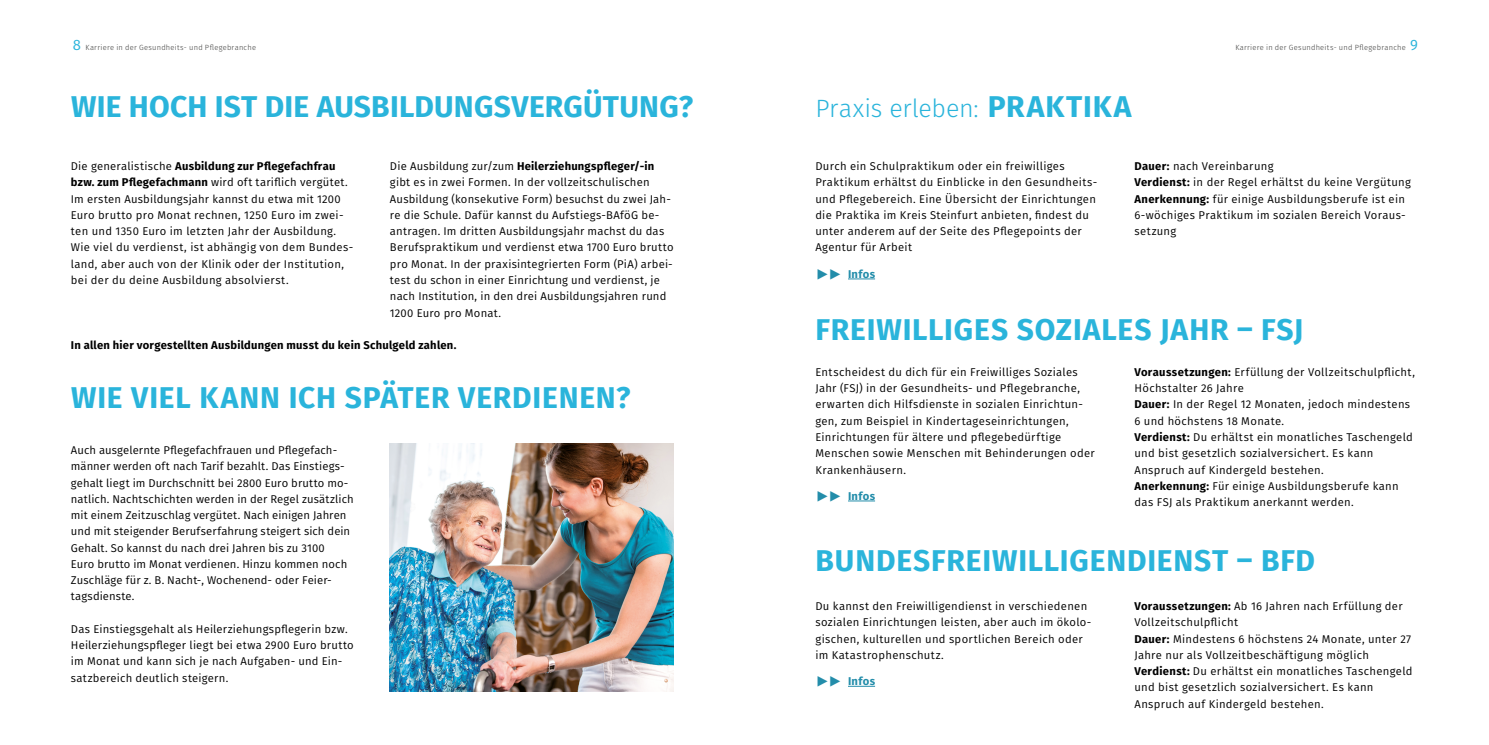
<style>
.page{position:relative;width:1489px;height:745px;background:#fff}
.page>*{position:absolute;margin:0;border:0;box-sizing:border-box;transform-origin:0 0}
.t1{font:700 30px "Fira Sans";letter-spacing:.025em;color:#2ab4db}
.t2{font:700 30px "Fira Sans";letter-spacing:.005em;color:#2ab4db}
.t3{font:300 25px "Fira Sans";letter-spacing:-.015em;color:#2ab4db}
.t4{font:11.25px/16.2px "Fira Sans";letter-spacing:.025em;color:#000}
.t5{font:700 11.25px "Fira Sans";letter-spacing:.02em;color:#000}
.t6{font:700 11.25px "Fira Sans";letter-spacing:.03em;color:#238daa}
.t7{font:300 7.5px "Fira Sans";letter-spacing:.03em;color:#3c3c3b}
.s1{font-weight:400;font-size:15px;color:#2ab4db}
.s2{font-weight:700;font-size:30px}
.s3{font-weight:700}
.s4{font-size:22.5px}
</style>
<div class="page">
<svg style="left:848px;top:278px;width:27px;height:1px"></svg>
<img style="left:390px;top:443px;width:283px;height:248px">
<svg style="left:848px;top:500px;width:27px;height:1px"></svg>
<svg style="left:848px;top:685px;width:27px;height:1px"></svg>
<p class="t7" style="left:73px;top:42px;width:185px"><span class="s1">8</span> Karriere in der Gesundheits- und Pflegebranche</p>
<p class="t7" style="left:1235px;top:42px;width:184px">Karriere in der Gesundheits- und Pflegebranche <span class="s1">9</span></p>
<h1 class="t2" style="left:71px;top:81px;width:623px">WIE HOCH IST DIE AUSBILDUNGSVERGÜTUNG?</h1>
<h2 class="t3" style="left:815px;top:90px;width:318px">Praxis erleben: <span class="s2">PRAKTIKA</span></h2>
<p class="t4" style="left:71px;top:158px;width:284px">Die generalistische <span class="s3">Ausbildung zur Pflegefachfrau bzw. zum Pflegefachmann</span> wird oft tariflich vergütet.<br>Im ersten Ausbildungsjahr kannst du etwa mit 1200<br>Euro brutto pro Monat rechnen, 1250 Euro im zwei&shy;ten und 1350 Euro im letzten Jahr der Ausbildung.<br>Wie viel du verdienst, ist abhängig von dem Bundes&shy;land, aber auch von der Klinik oder der Institution, bei der du deine Ausbildung absolvierst.</p>
<p class="t4" style="left:390px;top:158px;width:285px">Die Ausbildung zur/zum <span class="s3">Heilerziehungspfleger/-in </span>gibt es in zwei Formen. In der vollzeitschulischen Ausbildung (konsekutive Form) besuchst du zwei Jah&shy;re die Schule. Dafür kannst du Aufstiegs-BAföG be&shy;antragen. Im dritten Ausbildungsjahr machst du das Berufspraktikum und verdienst etwa 1700 Euro brutto pro Monat. In der praxisintegrierten Form (PiA) arbei&shy;test du schon in einer Einrichtung und verdienst, je nach Institution, in den drei Ausbildungsjahren rund 1200 Euro pro Monat.</p>
<p class="t5" style="left:71px;top:336px;width:387px">In allen hier vorgestellten Ausbildungen musst du kein Schulgeld zahlen.</p>
<h1 class="t1" style="left:71px;top:372px;width:561px">WIE VIEL KANN ICH SPÄTER VERDIENEN?</h1>
<p class="t4" style="left:71px;top:441px;width:284px">Auch ausgelernte Pflegefachfrauen und Pflegefach&shy;männer werden oft nach Tarif bezahlt. Das Einstiegs&shy;gehalt liegt im Durchschnitt bei 2800 Euro brutto mo&shy;natlich. Nachtschichten werden in der Regel zusätzlich mit einem Zeitzuschlag vergütet. Nach einigen Jahren und mit steigender Berufserfahrung steigert sich dein Gehalt. So kannst du nach drei Jahren bis zu 3100<br>Euro brutto im Monat verdienen. Hinzu kommen noch Zuschläge für z. B. Nacht-, Wochenend- oder Feier&shy;tagsdienste.</p>
<p class="t4" style="left:71px;top:620px;width:284px">Das Einstiegsgehalt als Heilerziehungspflegerin bzw.<br>Heilerziehungspfleger liegt bei etwa 2900 Euro brutto im Monat und kann sich je nach Aufgaben- und Ein&shy;satzbereich deutlich steigern.</p>
<p class="t4" style="left:815px;top:158px;width:283px">Durch ein Schulpraktikum oder ein freiwilliges Praktikum erhältst du Einblicke in den Gesundheits&shy;und Pflegebereich. Eine Übersicht der Einrichtungen die Praktika im Kreis Steinfurt anbieten, findest du unter anderem auf der Seite des Pflegepoints der Agentur für Arbeit</p>
<p class="t6" style="left:815px;top:264px;width:61px"><span class="s4">►►</span> Infos</p>
<p class="t4" style="left:1134px;top:158px;width:278px"><span class="s3">Dauer:</span> nach Vereinbarung<br><span class="s3">Verdienst:</span> in der Regel erhältst du keine Vergütung <span class="s3">Anerkennung:</span> für einige Ausbildungsberufe ist ein 6-wöchiges Praktikum im sozialen Bereich Voraus&shy;setzung</p>
<h1 class="t1" style="left:815px;top:304px;width:489px">FREIWILLIGES SOZIALES JAHR – FSJ</h1>
<p class="t4" style="left:815px;top:363px;width:281px">Entscheidest du dich für ein Freiwilliges Soziales Jahr (FSJ) in der Gesundheits- und Pflegebranche, erwarten dich Hilfsdienste in sozialen Einrichtun&shy;gen, zum Beispiel in Kindertageseinrichtungen, Einrichtungen für ältere und pflegebedürftige Menschen sowie Menschen mit Behinderungen oder Krankenhäusern.</p>
<p class="t6" style="left:815px;top:486px;width:61px"><span class="s4">►►</span> Infos</p>
<p class="t4" style="left:1134px;top:363px;width:282px"><span class="s3">Voraussetzungen:</span> Erfüllung der Vollzeitschulpflicht, Höchstalter 26 Jahre<br><span class="s3">Dauer:</span> In der Regel 12 Monaten, jedoch mindestens 6 und höchstens 18 Monate.<br><span class="s3">Verdienst:</span> Du erhältst ein monatliches Taschengeld und bist gesetzlich sozialversichert. Es kann Anspruch auf Kindergeld bestehen.<br><span class="s3">Anerkennung:</span> Für einige Ausbildungsberufe kann das FSJ als Praktikum anerkannt werden.</p>
<h1 class="t1" style="left:815px;top:535px;width:501px">BUNDESFREIWILLIGENDIENST – BFD</h1>
<p class="t4" style="left:815px;top:597px;width:277px">Du kannst den Freiwilligendienst in verschiedenen sozialen Einrichtungen leisten, aber auch im ökolo&shy;gischen, kulturellen und sportlichen Bereich oder im Katastrophenschutz.</p>
<p class="t6" style="left:815px;top:671px;width:61px"><span class="s4">►►</span> Infos</p>
<p class="t4" style="left:1134px;top:597px;width:279px"><span class="s3">Voraussetzungen:</span> Ab 16 Jahren nach Erfüllung der Vollzeitschulpflicht<br><span class="s3">Dauer:</span> Mindestens 6 höchstens 24 Monate, unter 27<br>Jahre nur als Vollzeitbeschäftigung möglich <span class="s3">Verdienst:</span> Du erhältst ein monatliches Taschengeld und bist gesetzlich sozialversichert. Es kann Anspruch auf Kindergeld bestehen.</p>
</div>
